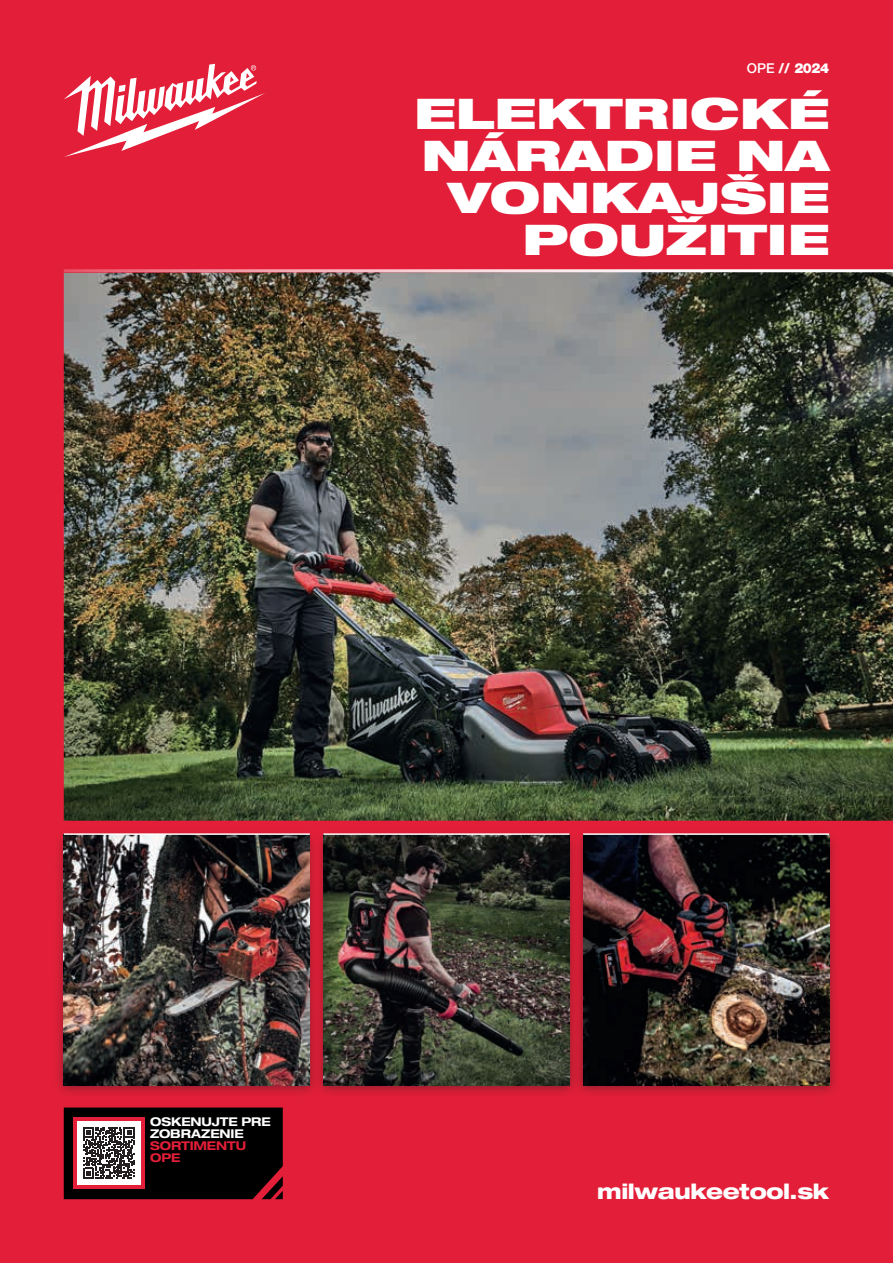
<style>
.page{position:relative;width:893px;height:1263px;background:#e21e38}
.page>*{position:absolute;margin:0;border:0;box-sizing:border-box;transform-origin:0 0}
.t1{font:900 expanded 42px/42px "Helvetica Neue LTW1 G";color:#fff;text-align:right;scale:1.16 1}
.t2{font:800 expanded 21px "Helvetica Neue LTW1 G";letter-spacing:-.02em;color:#fff}
.t3{font:900 13.5px "Helvetica Neue LTW1 G";color:#fff}
.t4{font:700 expanded 12px/12px "Helvetica Neue LT Com";letter-spacing:-.01em;color:#fff}
.t5{font:700 expanded 12px/12px "Helvetica Neue LT Com";letter-spacing:-.01em;color:#e21e38}
.s1{font-weight:500}
</style>
<div class="page">
<div style="left:53px;top:829px;width:268px;height:270px;background:#231f20;opacity:.5"></div>
<div style="left:312px;top:829px;width:269px;height:270px;background:#231f20;opacity:.5"></div>
<div style="left:572px;top:829px;width:268px;height:270px;background:#231f20;opacity:.5"></div>
<img style="left:64px;top:272px;width:829px;height:549px">
<img style="left:64px;top:835px;width:246px;height:251px">
<img style="left:323px;top:835px;width:246px;height:251px">
<img style="left:583px;top:835px;width:246px;height:251px">
<hr style="left:64px;top:833px;width:246px;height:2px;background:#fff">
<hr style="left:323px;top:833px;width:246px;height:2px;background:#fff">
<hr style="left:583px;top:833px;width:246px;height:2px;background:#fff">
<hr style="left:64px;top:269px;width:829px;height:3px;background:#fff">
<svg style="left:64px;top:64px;width:201px;height:93px"></svg>
<svg style="left:64px;top:1107px;width:219px;height:92px;background:#302123"></svg>
<p class="t3" style="left:747px;top:60px;width:84px"><span class="s1">OPE</span> // 2024</p>
<p class="t1" style="left:414px;top:92px;width:359px">ELEKTRICKÉ<br>NÁRADIE NA<br>VONKAJŠIE<br>POUŽITIE</p>
<p class="t4" style="left:150px;top:1115px;width:122px">OSKENUJTE PRE<br>ZOBRAZENIE</p>
<p class="t5" style="left:150px;top:1139px;width:97px">SORTIMENTU<br>OPE</p>
<p class="t2" style="left:597px;top:1178px;width:233px">milwaukeetool.sk</p>
</div>
